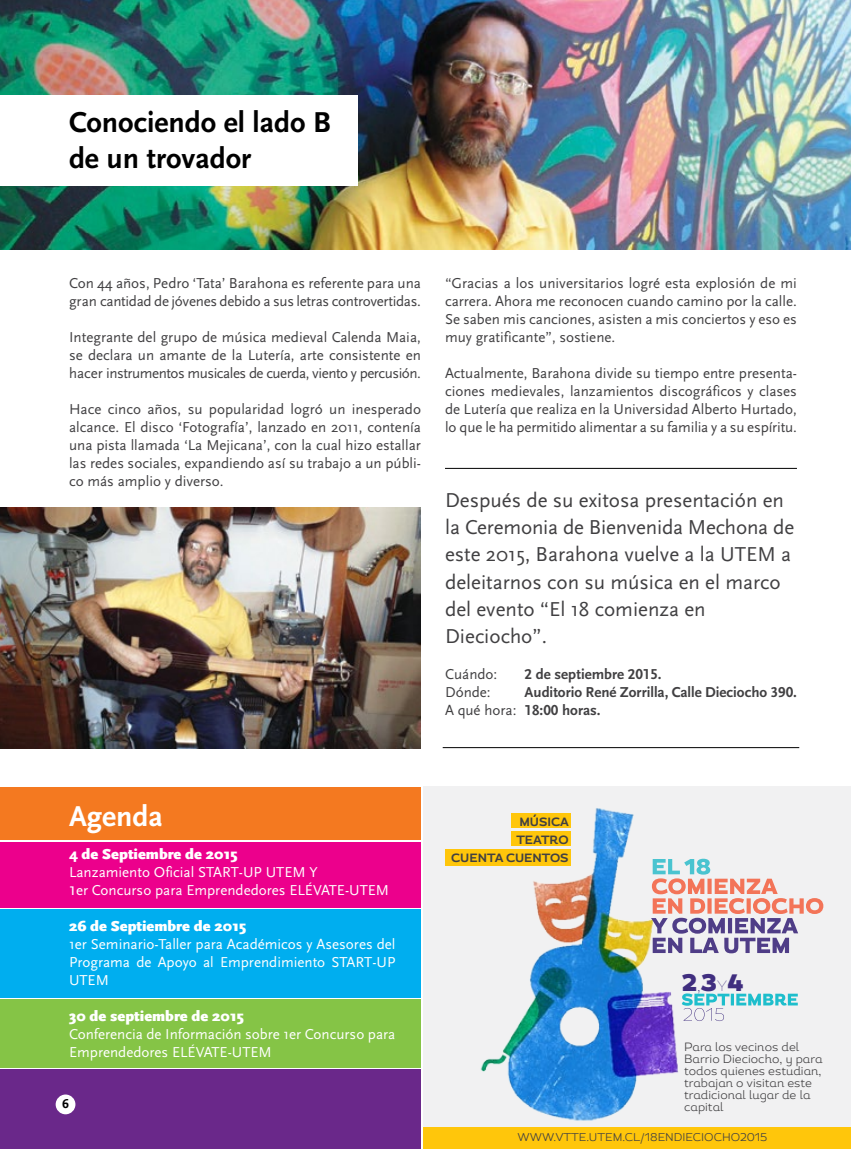
<style>
.page{position:relative;width:851px;height:1149px;background:#fff}
.page>*{position:absolute;margin:0;border:0;box-sizing:border-box;transform-origin:0 0}
.t1{font:30px/36px "Scala Sans Bold LF";color:#000}
.t2{font:30px "Scala Sans Bold LF";color:#fff}
.t3{font:900 24px "Magallanes";color:#402e7f}
.t4{font:21px/27px "Scala Sans OT";color:#414042}
.t5{font:15px/18px "Scala Sans OT";color:#414042;text-align:justify}
.t6{font:15px/18px "Scala Sans OT";color:#fff}
.t7{font:15px/18px "Scala Sans OT";letter-spacing:-.02em;color:#414042}
.t8{font:15px/18px "Scala Sans Bold LF";color:#414042}
.t9{font:900 15px "Scala Sans OT";color:#fff}
.t10{font:13.5px "Scala Sans Bold LF";color:#000}
.t11{font:300 12px/12px "Magallanes";color:#414042}
.t12{font:700 12px/18px "Magallanes";color:#414042;text-align:right}
.t13{font:300 11.25px "Magallanes";color:#414042}
.s1{font-family:"Scala Sans OT"}
.s2{font-size:18px}
.s3{font-weight:200;font-size:15px}
</style>
<div class="page">
<div style="left:0;top:841px;width:421px;height:66px;background:#ec008c"></div>
<div style="left:0;top:786px;width:421px;height:53px;background:#f47920"></div>
<div style="left:0;top:909px;width:421px;height:88px;background:#00aeef"></div>
<div style="left:0;top:998px;width:421px;height:69px;background:#85c446"></div>
<div style="left:0;top:1069px;width:421px;height:79px;background:#6a288a"></div>
<img style="left:0;top:507px;width:420px;height:241px">
<img style="left:0;top:0;width:850px;height:249px">
<hr style="left:445px;top:468px;width:351px;height:1px;background:#000">
<hr style="left:442px;top:747px;width:357px;height:1px;background:#000">
<div style="left:423px;top:786px;width:427px;height:361px;background:#f1f1f2"></div>
<img style="left:470px;top:808px;width:222px;height:313px">
<svg style="left:651px;top:858px;width:172px;height:95px"></svg>
<svg style="left:681px;top:993px;width:116px;height:27px"></svg>
<div style="left:423px;top:1126px;width:427px;height:22px;background:#ffc60b"></div>
<div style="left:445px;top:849px;width:125px;height:16px;background:#ffc60b"></div>
<div style="left:511px;top:831px;width:59px;height:15px;background:#ffc60b"></div>
<div style="left:511px;top:812px;width:59px;height:15px;background:#ffc60b"></div>
<div style="left:0;top:96px;width:358px;height:90px;background:#fff"></div>
<div style="left:56px;top:1094px;width:19px;height:19px;background:#fff;border-radius:50%"></div>
<h1 class="t1" style="left:69px;top:105px;width:263px">Conociendo el lado B de un trovador</h1>
<p class="t7" style="left:69px;top:274px;width:353px">Con 44 años, Pedro ‘Tata’ Barahona es referente para una gran cantidad de jóvenes debido a sus letras controvertidas.</p>
<p class="t5" style="left:69px;top:328px;width:353px">Integrante del grupo de música medieval Calenda Maia, se declara un amante de la Lutería, arte consistente en hacer instrumentos musicales de cuerda, viento y percusión.</p>
<p class="t5" style="left:69px;top:400px;width:353px">Hace cinco años, su popularidad logró un inesperado alcance. El disco ‘Fotografía’, lanzado en 2011, contenía una pista llamada ‘La Mejicana’, con la cual hizo estallar las redes sociales, expandiendo así su trabajo a un públi&shy;co más amplio y diverso.</p>
<p class="t5" style="left:445px;top:274px;width:353px">“Gracias a los universitarios logré esta explosión de mi carrera. Ahora me reconocen cuando camino por la calle.<br>Se saben mis canciones, asisten a mis conciertos y eso es muy gratificante”, sostiene.</p>
<p class="t5" style="left:445px;top:364px;width:353px">Actualmente, Barahona divide su tiempo entre presenta&shy;ciones medievales, lanzamientos discográficos y clases de Lutería que realiza en la Universidad Alberto Hurtado, lo que le ha permitido alimentar a su familia y a su espíritu.</p>
<h3 class="t4" style="left:445px;top:487px;width:351px">Después de su exitosa presentación en la Ceremonia de Bienvenida Mechona de este 2015, Barahona vuelve a la UTEM a deleitarnos con su música en el marco del evento “El 18 comienza en<br>Dieciocho”.</h3>
<p class="t5" style="left:445px;top:664px;width:54px">Cuándo:</p>
<p class="t8" style="left:524px;top:665px;width:138px">2 de septiembre 2015.</p>
<p class="t5" style="left:445px;top:682px;width:47px">Dónde:</p>
<p class="t8" style="left:445px;top:683px;width:353px;text-indent:80px">Auditorio René Zorrilla, Calle Dieciocho 390.<br><span class="s1">A qué hora:</span> 18:00 horas.</p>
<h1 class="t2" style="left:69px;top:799px;width:95px">Agenda</h1>
<p class="t9" style="left:69px;top:845px;width:170px">4 de Septiembre de 2015</p>
<p class="t6" style="left:69px;top:862px;width:321px">Lanzamiento Oficial START-UP UTEM Y<br><span class="s2">1</span>er Concurso para Emprendedores ELÉVATE-UTEM</p>
<p class="t9" style="left:69px;top:917px;width:179px">26 de Septiembre de 2015</p>
<p class="t6" style="left:69px;top:934px;width:328px;text-align:justify">1er Seminario-Taller para Académicos y Asesores del Programa de Apoyo al Emprendimiento START-UP UTEM</p>
<p class="t9" style="left:69px;top:1007px;width:176px">30 de septiembre de 2015</p>
<p class="t6" style="left:69px;top:1024px;width:328px">Conferencia de Información sobre 1er Concurso para<br>Emprendedores ELÉVATE-UTEM</p>
<p class="t10" style="left:62px;top:1095px;width:8px">6</p>
<p class="t12" style="left:451px;top:812px;width:119px">MÚSICA<br>TEATRO<br>CUENTA CUENTOS</p>
<h2 class="t3" style="left:681px;top:966px;width:63px">2<span class="s3">,</span>3<span class="s3">Y</span>4</h2>
<p class="t11" style="left:684px;top:1040px;width:140px">Para los vecinos del<br>Barrio Dieciocho, y para todos quienes estudian, trabajan o visitan este tradicional lugar de la capital</p>
<p class="t13" style="left:517px;top:1129px;width:251px">www.vtte.utem.cl/18end ieciocho2015</p>
</div>
